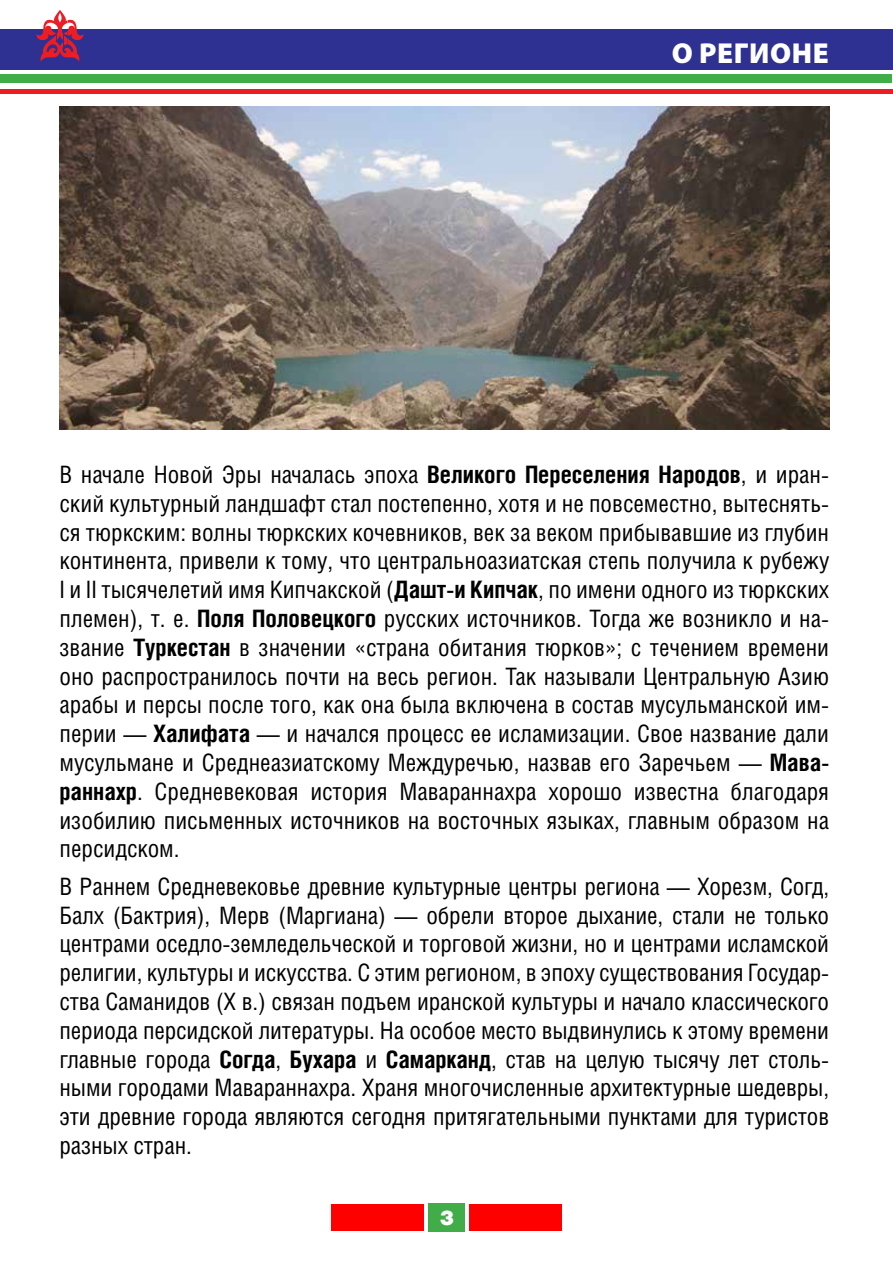
<style>
.page{position:relative;width:893px;height:1263px;background:#fff}
.page>*{position:absolute;margin:0;border:0;box-sizing:border-box;transform-origin:0 0}
.t1{font:900 28.95px "Myriad Pro";letter-spacing:.02em;color:#fff}
.t2{font:24px/28.8px "Helios Cond";letter-spacing:-.005em;color:#000;text-align:justify}
.t3{font:900 20.7px "Helios";color:#fff}
.s1{font-weight:700}
</style>
<div class="page">
<div style="left:1px;top:29px;width:892px;height:40px;background:#2e3092"></div>
<div style="left:1px;top:74px;width:891px;height:9px;background:#41ad49"></div>
<hr style="left:1px;top:90px;width:892px;height:4px;background:#ed1d24">
<div style="left:331px;top:1204px;width:93px;height:26px;background:#f00"></div>
<div style="left:470px;top:1204px;width:92px;height:26px;background:#f00"></div>
<div style="left:429px;top:1203px;width:36px;height:28px;background:#41ad49"></div>
<svg style="left:36px;top:10px;width:48px;height:51px"></svg>
<img style="left:60px;top:106px;width:769px;height:323px">
<p class="t1" style="left:672px;top:37px;width:159px">О регионе</p>
<p class="t2" style="left:59px;top:460px;width:771px">В начале Новой Эры началась эпоха <span class="s1">Великого Переселения Народов</span>, и иран&shy;ский культурный ландшафт стал постепенно, хотя и не повсеместно, вытеснять&shy;ся тюркским: волны тюркских кочевников, век за веком прибывавшие из глубин континента, привели к тому, что центральноазиатская степь получила к рубежу I и II тысячелетий имя Кипчакской (<span class="s1">Дашт-и Кипчак</span>, по имени одного из тюркских племен), т. е. <span class="s1">Поля Половецкого</span> русских источников. Тогда же возникло и на&shy;звание <span class="s1">Туркестан</span> в значении «страна обитания тюрков»; с течением времени оно распространилось почти на весь регион. Так называли Центральную Азию арабы и персы после того, как она была включена в состав мусульманской им&shy;перии — <span class="s1">Халифата</span> — и начался процесс ее исламизации. Свое название дали мусульмане и Среднеазиатскому Междуречью, назвав его Заречьем — <span class="s1">Мава&shy;раннахр</span>. Средневековая история Мавараннахра хорошо известна благодаря изобилию письменных источников на восточных языках, главным образом на персидском.</p>
<p class="t2" style="left:59px;top:871px;width:771px">В Раннем Средневековье древние культурные центры региона — Хорезм, Согд, Балх (Бактрия), Мерв (Маргиана) — обрели второе дыхание, стали не только центрами оседло-земледельческой и торговой жизни, но и центрами исламской религии, культуры и искусства. С этим регионом, в эпоху существования Государ&shy;ства Саманидов (X в.) связан подъем иранской культуры и начало классического периода персидской литературы. На особое место выдвинулись к этому времени главные города <span class="s1">Согда</span>, <span class="s1">Бухара</span> и <span class="s1">Самарканд</span>, став на целую тысячу лет столь&shy;ными городами Мавараннахра. Храня многочисленные архитектурные шедевры, эти древние города являются сегодня притягательными пунктами для туристов разных стран.</p>
<p class="t3" style="left:440px;top:1205px;width:15px">3</p>
</div>
